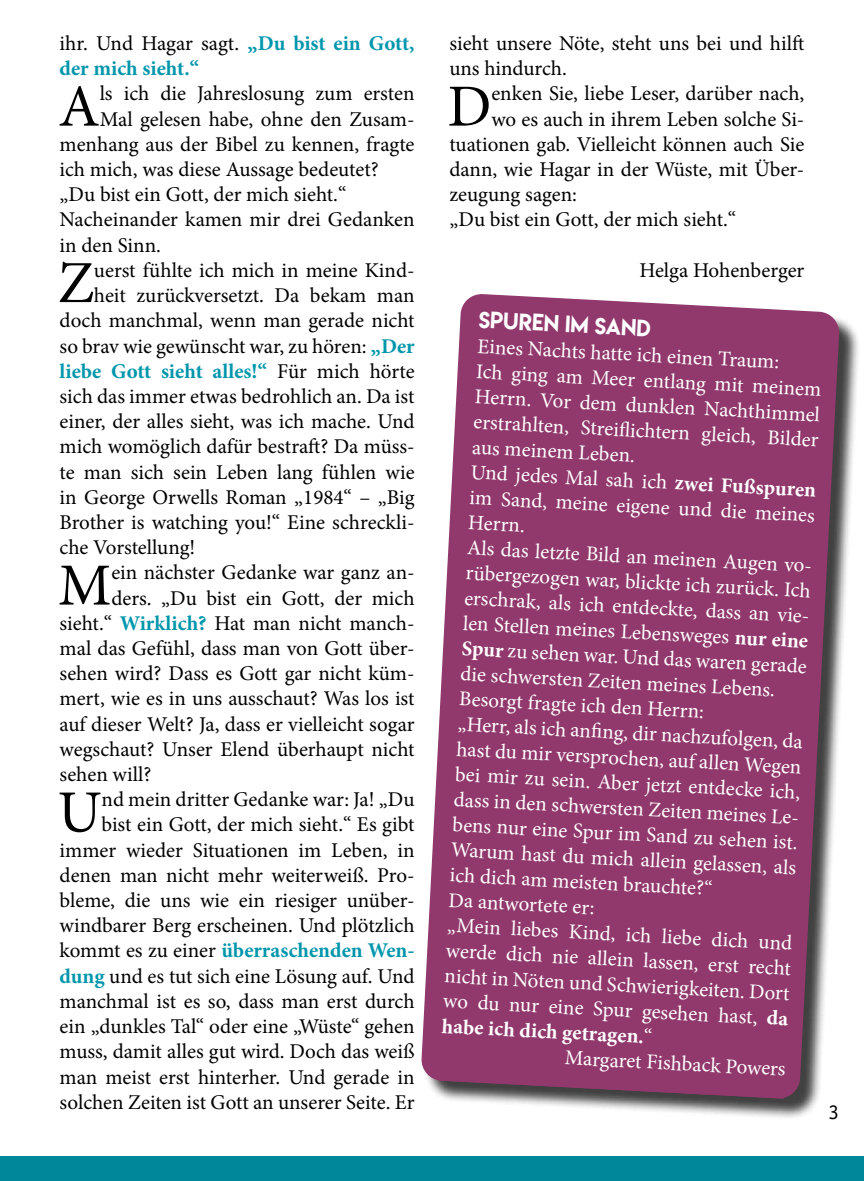
<style>
.page{position:relative;width:864px;height:1181px;background:#fff}
.page>*{position:absolute;margin:0;border:0;box-sizing:border-box;transform-origin:0 0}
.t1{font:59.85px "Minion Pro";color:#000}
.t2{font:21px/25.2px "Minion Pro";color:#000;text-align:right}
.t3{font:21px "Minion Pro";color:#fff}
.t4{font:700 21px/25.2px "Minion Pro";color:#0096ac}
.t5{font:700 21px "Minion Pro";color:#fff}
.t6{font:21px "Lemon Milk";color:#fff}
.t7{font:21px "Officina Sans";color:#000}
.s1{font-weight:400;color:#000}
.s2{font-weight:700;color:#0096ac}
.s3{font-weight:700}
.s4{font-weight:400}
</style>
<div class="page">
<div style="left:0;top:1156px;width:863px;height:25px;background:#00879a"></div>
<div style="left:424px;top:297px;width:436px;height:823px;background:#000;opacity:.75"></div>
<svg style="left:421px;top:294px;width:418px;height:805px"></svg>
<div style="left:439px;top:304px;width:385px;height:794px;background:#91386c"></div>
<p class="t4" style="left:60px;top:30px;width:356px"><span class="s1">ihr. Und Hagar sagt.</span> „Du bist ein Gott, der mich sieht.“</p>
<h1 class="t1" style="left:58px;top:66px;width:43px">A</h1>
<p class="t2" style="left:100px;top:81px;width:316px">ls ich die Jahreslosung zum ersten</p>
<p class="t2" style="left:100px;top:106px;width:316px">Mal gelesen habe, ohne den Zusam-</p>
<p class="t2" style="left:60px;top:132px;width:356px">menhang aus der Bibel zu kennen, fragte</p>
<p class="t2" style="left:60px;top:157px;width:320px">ich mich, was diese Aussage bedeutet?</p>
<p class="t2" style="left:60px;top:182px;width:288px">„Du bist ein Gott, der mich sieht.“</p>
<p class="t2" style="left:60px;top:207px;width:356px">Nacheinander kamen mir drei Gedanken</p>
<p class="t2" style="left:60px;top:232px;width:103px">in den Sinn.</p>
<h1 class="t1" style="left:58px;top:243px;width:38px">Z</h1>
<p class="t2" style="left:94px;top:258px;width:322px">uerst fühlte ich mich in meine Kind-</p>
<p class="t2" style="left:94px;top:283px;width:322px">heit zurückversetzt. Da bekam man</p>
<p class="t2" style="left:60px;top:308px;width:356px">doch manchmal, wenn man gerade nicht</p>
<p class="t2" style="left:60px;top:333px;width:356px">so brav wie gewünscht war, zu hören: <span class="s2">„Der</span></p>
<p class="t4" style="left:60px;top:358px;width:356px">liebe Gott sieht alles!“ <span class="s1">Für mich hörte</span></p>
<p class="t2" style="left:60px;top:384px;width:356px">sich das immer etwas bedrohlich an. Da ist</p>
<p class="t2" style="left:60px;top:409px;width:356px">einer, der alles sieht, was ich mache. Und</p>
<p class="t2" style="left:60px;top:434px;width:356px">mich womöglich dafür bestraft? Da müss-</p>
<p class="t2" style="left:60px;top:459px;width:356px">te man sich sein Leben lang fühlen wie</p>
<p class="t2" style="left:60px;top:484px;width:356px">in George Orwells Roman „1984“ – „Big</p>
<p class="t2" style="left:60px;top:510px;width:356px">Brother is watching you!“ Eine schreckli-</p>
<p class="t2" style="left:60px;top:535px;width:137px">che Vorstellung!</p>
<h1 class="t1" style="left:58px;top:545px;width:55px">M</h1>
<p class="t2" style="left:111px;top:560px;width:305px">ein nächster Gedanke war ganz an-</p>
<p class="t2" style="left:111px;top:585px;width:304px">ders. „Du bist ein Gott, der mich</p>
<p class="t2" style="left:60px;top:610px;width:356px">sieht.“ <span class="s2">Wirklich?</span> Hat man nicht manch-</p>
<p class="t2" style="left:60px;top:636px;width:356px">mal das Gefühl, dass man von Gott über-</p>
<p class="t2" style="left:60px;top:661px;width:356px">sehen wird? Dass es Gott gar nicht küm-</p>
<p class="t2" style="left:60px;top:686px;width:356px">mert, wie es in uns ausschaut? Was los ist</p>
<p class="t2" style="left:60px;top:711px;width:356px">auf dieser Welt? Ja, dass er vielleicht sogar</p>
<p class="t2" style="left:60px;top:736px;width:356px">wegschaut? Unser Elend überhaupt nicht</p>
<p class="t2" style="left:60px;top:762px;width:93px">sehen will?</p>
<h1 class="t1" style="left:58px;top:772px;width:45px">U</h1>
<p class="t2" style="left:60px;top:787px;width:356px">nd mein dritter Gedanke war: Ja! „Du<br>bist ein Gott, der mich sieht.“ Es gibt immer wieder Situationen im Leben, in denen man nicht mehr weiterweiß. Pro&shy;bleme, die uns wie ein riesiger unüber&shy;windbarer Berg erscheinen. Und plötzlich kommt es zu einer <span class="s2">überraschenden Wen&shy;dung</span> und es tut sich eine Lösung auf. Und manchmal ist es so, dass man erst durch ein „dunkles Tal“ oder eine „Wüste“ gehen muss, damit alles gut wird. Doch das weiß man meist erst hinterher. Und gerade in solchen Zeiten ist Gott an unserer Seite. Er</p>
<p class="t2" style="left:449px;top:31px;width:356px;text-align:left">sieht unsere Nöte, steht uns bei und hilft uns hindurch.</p>
<h1 class="t1" style="left:447px;top:66px;width:45px">D</h1>
<p class="t2" style="left:491px;top:81px;width:314px">enken Sie, liebe Leser, darüber nach,</p>
<p class="t2" style="left:491px;top:106px;width:314px">wo es auch in ihrem Leben solche Si-</p>
<p class="t2" style="left:449px;top:132px;width:356px">tuationen gab. Vielleicht können auch Sie</p>
<p class="t2" style="left:449px;top:157px;width:356px">dann, wie Hagar in der Wüste, mit Über-</p>
<p class="t2" style="left:449px;top:182px;width:129px">zeugung sagen:</p>
<p class="t2" style="left:449px;top:207px;width:288px">„Du bist ein Gott, der mich sieht.“</p>
<p class="t2" style="left:639px;top:258px;width:166px">Helga Hohenberger</p>
<p class="t6" style="left:479px;top:304px;width:173px;rotate:3deg">Spuren im Sand</p>
<p class="t3" style="left:478px;top:332px;width:303px;rotate:3deg">Eines Nachts hatte ich einen Traum:</p>
<p class="t3" style="left:477px;top:357px;width:347px;rotate:3deg">Ich ging am Meer entlang mit meinem</p>
<p class="t3" style="left:475px;top:382px;width:347px;rotate:3deg">Herrn. Vor dem dunklen Nachthimmel</p>
<p class="t3" style="left:474px;top:407px;width:347px;rotate:3deg">erstrahlten, Streifl ichtern gleich, Bilder</p>
<p class="t3" style="left:473px;top:433px;width:164px;rotate:3deg">aus meinem Leben.</p>
<p class="t3" style="left:471px;top:458px;width:347px;rotate:3deg">Und jedes Mal sah ich <span class="s3">zwei Fußspuren</span></p>
<p class="t3" style="left:470px;top:483px;width:347px;rotate:3deg">im Sand, meine eigene und die meines</p>
<p class="t3" style="left:469px;top:508px;width:58px;rotate:3deg">Herrn.</p>
<p class="t3" style="left:467px;top:533px;width:350px;rotate:3deg">Als das letzte Bild an meinen Augen vo-</p>
<p class="t3" style="left:466px;top:558px;width:347px;rotate:3deg">rübergezogen war, blickte ich zurück. Ich</p>
<p class="t3" style="left:465px;top:584px;width:350px;rotate:3deg">erschrak, als ich entdeckte, dass an vie-</p>
<p class="t3" style="left:463px;top:609px;width:347px;rotate:3deg">len Stellen meines Lebensweges <span class="s3">nur eine</span></p>
<p class="t3" style="left:462px;top:634px;width:347px;rotate:3deg"><span class="s3">Spur</span> zu sehen war. Und das waren gerade</p>
<p class="t3" style="left:461px;top:659px;width:316px;rotate:3deg">die schwersten Zeiten meines Lebens.</p>
<p class="t3" style="left:459px;top:684px;width:247px;rotate:3deg">Besorgt fragte ich den Herrn:</p>
<p class="t3" style="left:458px;top:709px;width:347px;rotate:3deg">„Herr, als ich anfi ng, dir nachzufolgen, da</p>
<p class="t3" style="left:457px;top:735px;width:347px;rotate:3deg">hast du mir versprochen, auf allen Wegen</p>
<p class="t3" style="left:455px;top:760px;width:347px;rotate:3deg">bei mir zu sein. Aber jetzt entdecke ich,</p>
<p class="t3" style="left:454px;top:785px;width:350px;rotate:3deg">dass in den schwersten Zeiten meines Le-</p>
<p class="t3" style="left:453px;top:810px;width:347px;rotate:3deg">bens nur eine Spur im Sand zu sehen ist.</p>
<p class="t3" style="left:451px;top:835px;width:347px;rotate:3deg">Warum hast du mich allein gelassen, als</p>
<p class="t3" style="left:450px;top:860px;width:264px;rotate:3deg">ich dich am meisten brauchte?“</p>
<p class="t3" style="left:449px;top:886px;width:147px;rotate:3deg">Da antwortete er:</p>
<p class="t3" style="left:448px;top:911px;width:347px;rotate:3deg">„Mein liebes Kind, ich liebe dich und</p>
<p class="t3" style="left:446px;top:936px;width:347px;rotate:3deg">werde dich nie allein lassen, erst recht</p>
<p class="t3" style="left:445px;top:961px;width:347px;rotate:3deg">nicht in Nöten und Schwierigkeiten. Dort</p>
<p class="t3" style="left:444px;top:986px;width:347px;rotate:3deg">wo du nur eine Spur gesehen hast, <span class="s3">da</span></p>
<p class="t5" style="left:442px;top:1011px;width:212px;rotate:3deg">habe ich dich getragen.<span class="s4">“</span></p>
<p class="t3" style="left:565px;top:1043px;width:222px;rotate:3deg">Margaret Fishback Powers</p>
<p class="t7" style="left:828px;top:1099px;width:12px">3</p>
</div>
